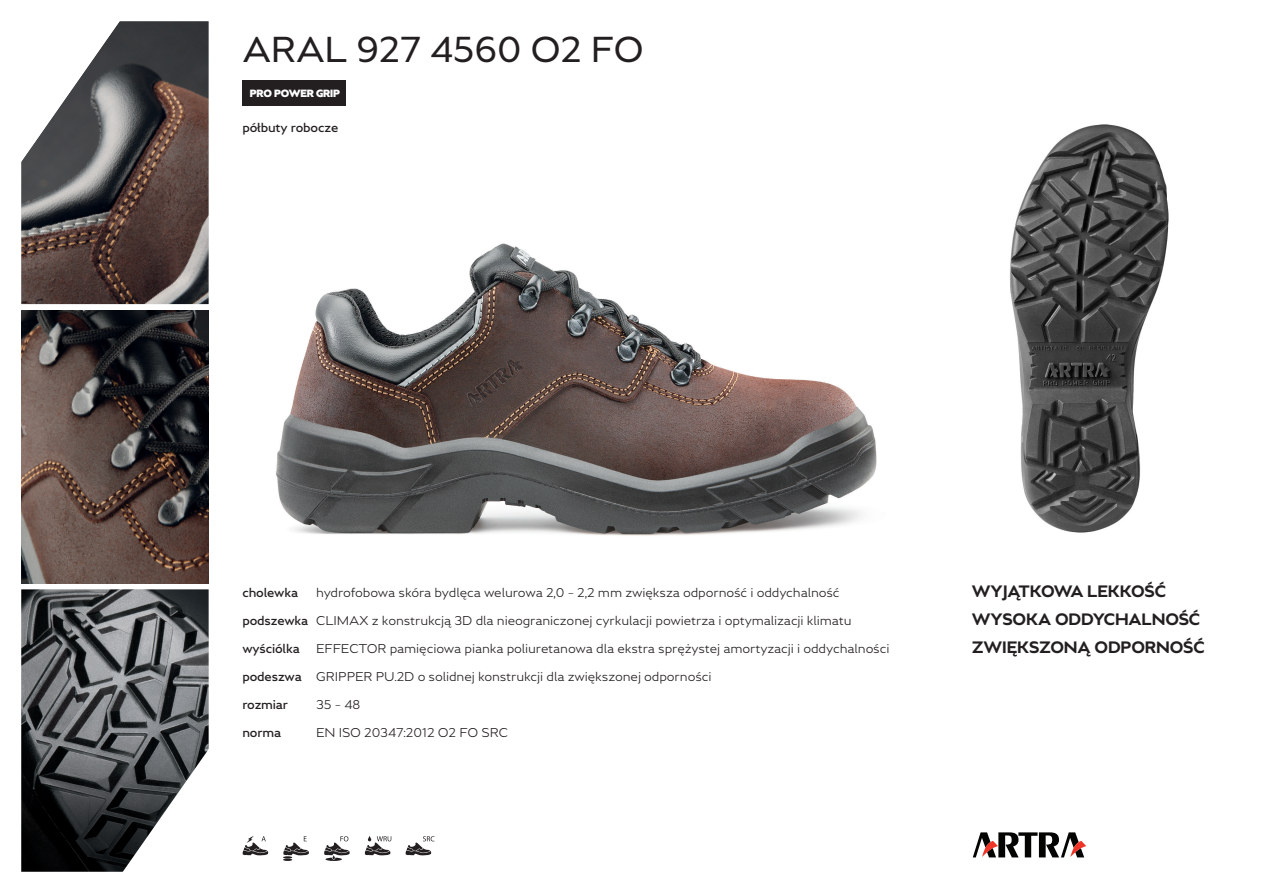
<style>
.page{position:relative;width:1263px;height:893px;background:#fff}
.page>*{position:absolute;margin:0;border:0;box-sizing:border-box;transform-origin:0 0}
.NAZOV{font:36px "Greenwich";letter-spacing:-.01em;color:#231f20}
.Benefit{font:700 16.5px "Greenwich";letter-spacing:-.01em;color:#231f20}
.popis{font:300 12.75px "Greenwich";letter-spacing:-.01em;color:#231f20}
.info{font:500 12.75px "Greenwich";letter-spacing:-.01em;color:#231f20}
.kategoria{font:500 12.75px "Greenwich";letter-spacing:-.01em;color:#231f20}
.t1{font:900 10.5px "Greenwich";letter-spacing:-.02em;color:#fff}
</style>
<div class="page">
<img style="left:276px;top:243px;width:601px;height:293px">
<img style="left:21px;top:310px;width:188px;height:273px">
<img style="left:21px;top:21px;width:188px;height:283px">
<img style="left:21px;top:589px;width:188px;height:283px">
<img style="left:1010px;top:124px;width:159px;height:409px">
<svg style="left:243px;top:836px;width:25px;height:19px"></svg>
<svg style="left:283px;top:836px;width:26px;height:25px"></svg>
<svg style="left:324px;top:836px;width:26px;height:25px"></svg>
<svg style="left:365px;top:836px;width:26px;height:19px"></svg>
<svg style="left:406px;top:836px;width:28px;height:19px"></svg>
<svg style="left:115px;top:738px;width:94px;height:134px"></svg>
<svg style="left:21px;top:21px;width:105px;height:150px"></svg>
<div style="left:242px;top:81px;width:104px;height:25px;background:#231f20"></div>
<svg style="left:973px;top:832px;width:113px;height:25px"></svg>
<p class="NAZOV" style="left:242px;top:28px;width:403px">ARAL 927 4560 O2 FO</p>
<p class="t1" style="left:250px;top:87px;width:92px">PRO POWER GRIP</p>
<p class="kategoria" style="left:242px;top:120px;width:97px">półbuty robocze</p>
<p class="info" style="left:242px;top:584px;width:57px">cholewka</p>
<p class="popis" style="left:316px;top:584px;width:525px">hydrofobowa skóra bydlęca welurowa 2,0 – 2,2 mm zwiększa odporność i oddychalność</p>
<p class="info" style="left:242px;top:612px;width:67px">podszewka</p>
<p class="popis" style="left:316px;top:612px;width:537px">CLIMAX z konstrukcją 3D dla nieograniczonej cyrkulacji powietrza i optymalizacji klimatu</p>
<p class="info" style="left:242px;top:640px;width:59px">wyściólka</p>
<p class="popis" style="left:316px;top:640px;width:575px">EFFECTOR pamięciowa pianka poliuretanowa dla ekstra sprężystej amortyzacji i oddychalności</p>
<p class="info" style="left:242px;top:669px;width:61px">podeszwa</p>
<p class="popis" style="left:316px;top:669px;width:397px">GRIPPER PU.2D o solidnej konstrukcji dla zwiększonej odporności</p>
<p class="info" style="left:242px;top:697px;width:47px">rozmiar</p>
<p class="popis" style="left:316px;top:697px;width:46px">35 – 48</p>
<p class="info" style="left:242px;top:725px;width:40px">norma</p>
<p class="popis" style="left:316px;top:725px;width:194px">EN ISO 20347:2012 O2 FO SRC</p>
<p class="Benefit" style="left:972px;top:581px;width:196px">WYJĄTKOWA LEKKOŚĆ</p>
<p class="Benefit" style="left:972px;top:609px;width:230px">WYSOKA ODDYCHALNOŚĆ</p>
<p class="Benefit" style="left:972px;top:638px;width:235px">ZWIĘKSZONĄ ODPORNOŚĆ</p>
</div>
